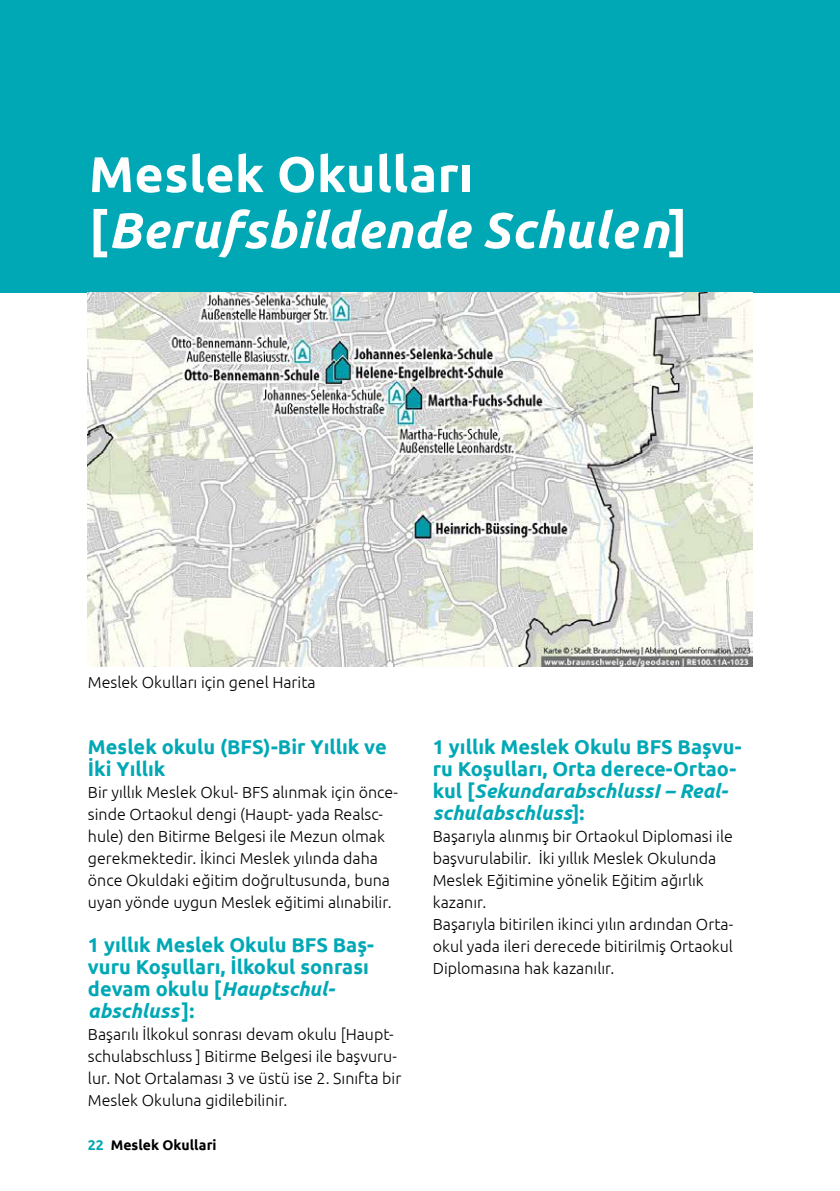
<style>
.page{position:relative;width:840px;height:1191px;background:#fff}
.page>*{position:absolute;margin:0;border:0;box-sizing:border-box;transform-origin:0 0}
.Headline_25pt{font:italic 700 50px/56px "Ubuntu";letter-spacing:.01em;color:#fff}
.Headline_10pt{font:700 20px/22px "Ubuntu";color:#00a8b5}
.Copytext{font:300 16px/22px "Ubuntu";color:#000}
.t1{font:700 14px "Ubuntu";color:#000}
.s1{font-style:normal}
.s2{font-style:italic}
.s3{color:#00a8b5}
</style>
<div class="page">
<div style="left:0;top:0;width:839px;height:292px;background:#00a8b5"></div>
<img style="left:88px;top:292px;width:663px;height:374px">
<h1 class="Headline_25pt" style="left:89px;top:145px;width:599px"><span class="s1">Meslek Okulları [</span>Berufsbildende Schulen<span class="s1">]</span></h1>
<p class="Copytext" style="left:88px;top:671px;width:229px">Meslek Okulları için genel Harita</p>
<p class="Headline_10pt" style="left:88px;top:736px;width:300px">Meslek okulu (BFS)-Bir Yıllık ve<br>İki Yıllık</p>
<p class="Copytext" style="left:88px;top:781px;width:311px">Bir yıllık Meslek Okul- BFS alınmak için önce&shy;sinde Ortaokul dengi (Haupt- yada Realsc&shy;hule) den Bitirme Belgesi ile Mezun olmak gerekmektedir. İkinci Meslek yılında daha önce Okuldaki eğitim doğrultusunda, buna uyan yönde uygun Meslek eğitimi alınabilir.</p>
<p class="Headline_10pt" style="left:88px;top:934px;width:287px">1 yıllık Meslek Okulu BFS Baş&shy;vuru Koşulları, İlkokul sonrası devam okulu [<span class="s2">Hauptschul&shy;abschluss</span> ]:</p>
<p class="Copytext" style="left:88px;top:1023px;width:315px">Başarılı İlkokul sonrası devam okulu [Haupt&shy;schulabschluss ] Bitirme Belgesi ile başvuru&shy;lur. Not Ortalaması 3 ve üstü ise 2. Sınıfta bir Meslek Okuluna gidilebilinir.</p>
<p class="t1" style="left:88px;top:1137px;width:130px"><span class="s3">22</span> Meslek Okullari</p>
<p class="Headline_10pt" style="left:432px;top:736px;width:310px">1 yıllık Meslek Okulu BFS Başvu&shy;ru Koşulları, Orta derece-Ortao&shy;kul [<span class="s2">SekundarabschlussI – Real&shy;schulabschluss</span>]:</p>
<p class="Copytext" style="left:432px;top:825px;width:301px">Başarıyla alınmış bir Ortaokul Diplomasi ile başvurulabilir. İki yıllık Meslek Okulunda Meslek Eğitimine yönelik Eğitim ağırlık kazanır.</p>
<p class="Copytext" style="left:432px;top:913px;width:302px;text-align:justify">Başarıyla bitirilen ikinci yılın ardından Orta&shy;okul yada ileri derecede bitirilmiş Ortaokul Diplomasına hak kazanılır.</p>
</div>
